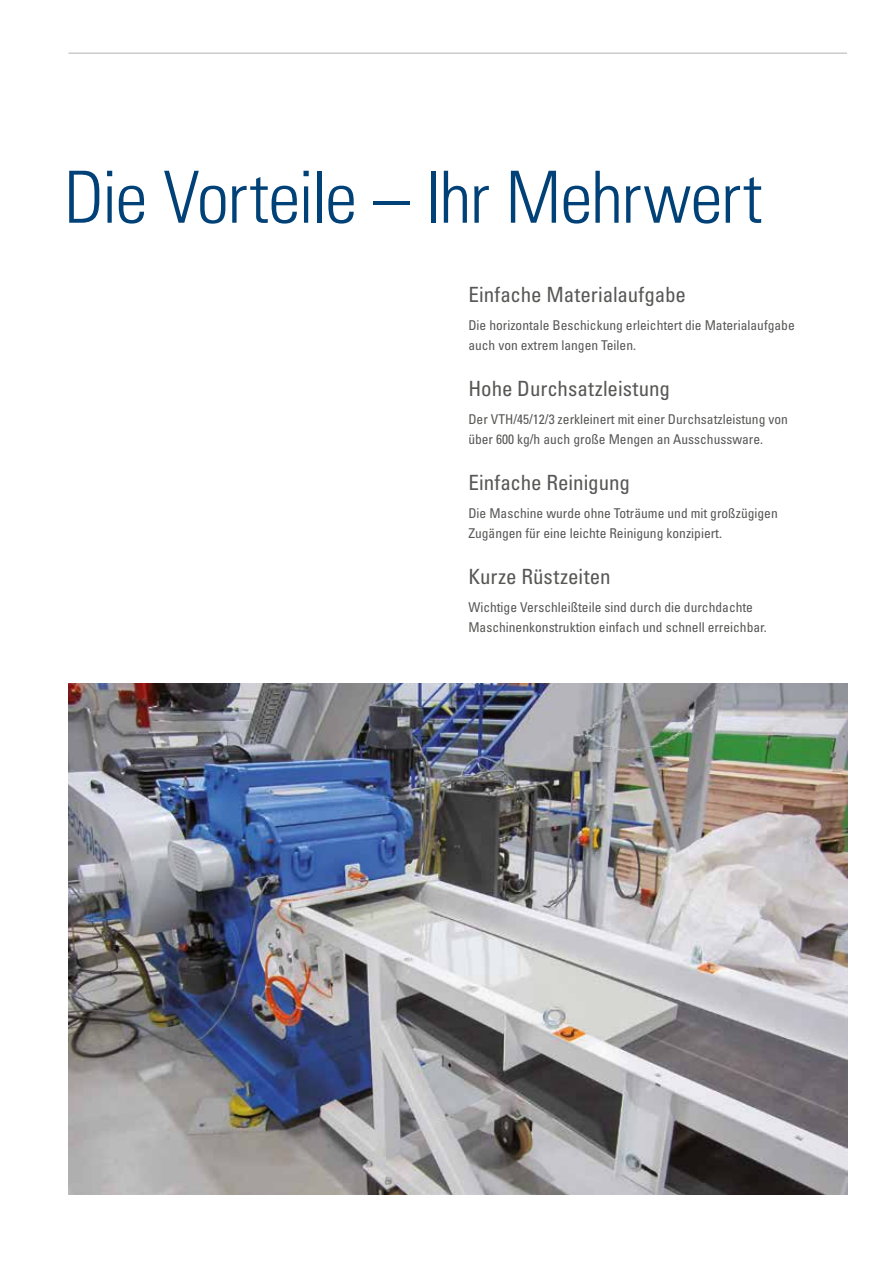
<style>
.page{position:relative;width:885px;height:1263px;background:#fff}
.page>*{position:absolute;margin:0;border:0;box-sizing:border-box;transform-origin:0 0}
.t1{font:300 condensed 72px "Univers LT Pro";letter-spacing:-.02em;color:#004177}
.t2{font:condensed 21px "Univers LT Pro";color:#575756}
.t3{font:condensed 13.5px/19.5px "Univers LT Pro";color:#575756}
</style>
<div class="page">
<img style="left:68px;top:683px;width:779px;height:512px">
<hr style="left:68px;top:53px;width:779px;height:1px;background:#b3b2b2">
<h1 class="t1" style="left:64px;top:148px;width:700px">Die Vorteile – Ihr Mehrwert</h1>
<h2 class="t2" style="left:468px;top:282px;width:219px">Einfache Materialaufgabe</h2>
<p class="t3" style="left:468px;top:315px;width:328px">Die horizontale Beschickung erleichtert die Materialaufgabe auch von extrem langen Teilen.</p>
<h2 class="t2" style="left:468px;top:376px;width:203px">Hohe Durchsatzleistung</h2>
<p class="t3" style="left:468px;top:409px;width:321px">Der VTH/45/12/3 zerkleinert mit einer Durchsatzleistung von über 600 kg/h auch große Mengen an Ausschussware.</p>
<h2 class="t2" style="left:468px;top:470px;width:163px">Einfache Reinigung</h2>
<p class="t3" style="left:468px;top:503px;width:311px">Die Maschine wurde ohne Toträume und mit großzügigen<br>Zugängen für eine leichte Reinigung konzipiert.</p>
<h2 class="t2" style="left:468px;top:564px;width:144px">Kurze Rüstzeiten</h2>
<p class="t3" style="left:468px;top:597px;width:300px">Wichtige Verschleißteile sind durch die durchdachte<br>Maschinenkonstruktion einfach und schnell erreichbar.</p>
</div>
